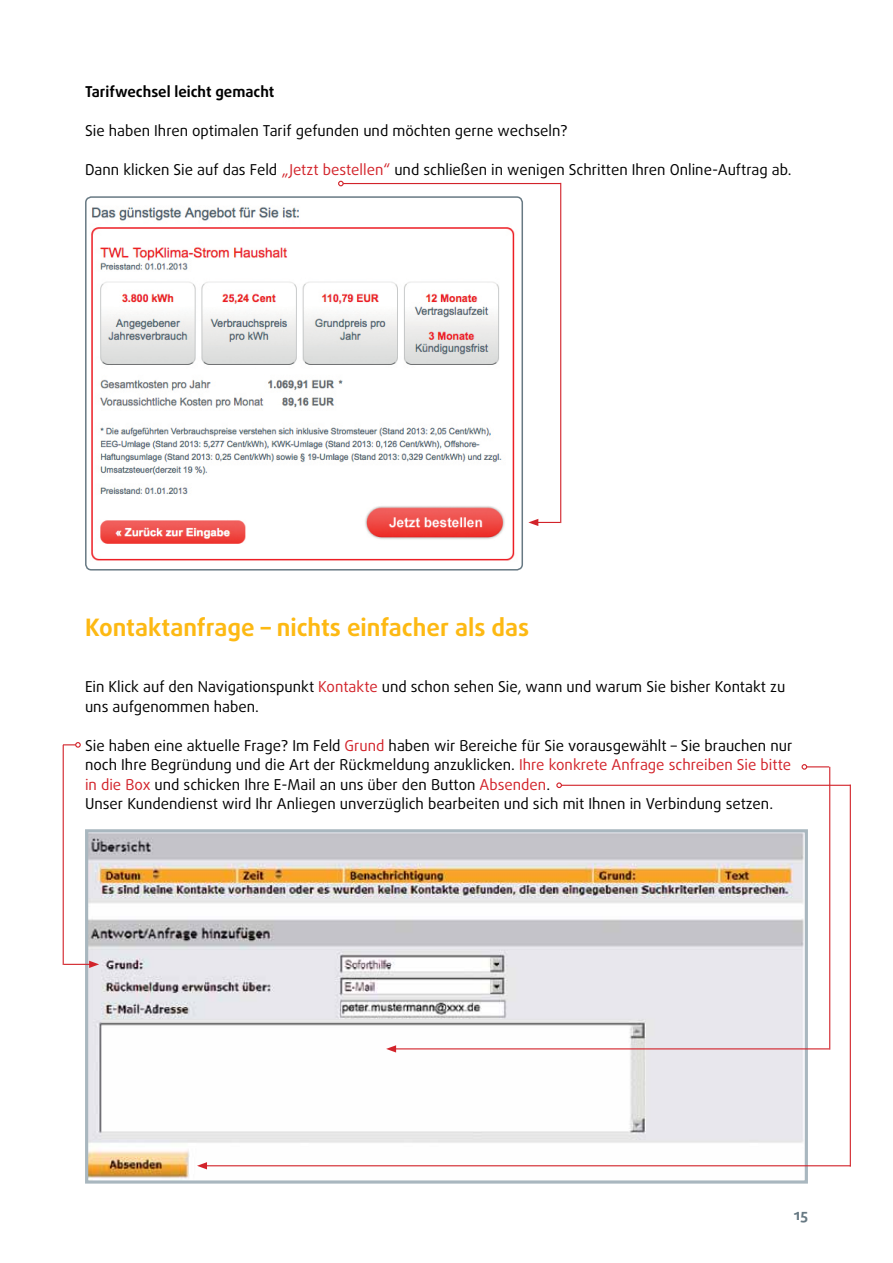
<style>
.page{position:relative;width:893px;height:1263px;background:#fff}
.page>*{position:absolute;margin:0;border:0;box-sizing:border-box;transform-origin:0 0}
.t1{font:700 24px "Daxline";color:#fdb913}
.t2{font:15px/19.5px "Daxline";color:#000}
.t3{font:700 15px "Daxline";color:#000}
.t4{font:700 15px "Daxline";color:#677983}
.s1{color:#d2232a}
</style>
<div class="page">
<img style="left:89px;top:833px;width:715px;height:346px">
<div style="left:85px;top:829px;width:723px;height:354px;border:3px solid #a9b7bf"></div>
<svg style="left:63px;top:742px;width:18px;height:6px"></svg>
<hr style="left:63px;top:745px;width:1px;height:220px;background:#d2232a">
<svg style="left:64px;top:961px;width:35px;height:7px"></svg>
<svg style="left:801px;top:764px;width:28px;height:6px"></svg>
<hr style="left:829px;top:767px;width:1px;height:283px;background:#d2232a">
<hr style="left:394px;top:1048px;width:435px;height:1px;background:#d2232a">
<svg style="left:386px;top:1045px;width:10px;height:7px"></svg>
<hr style="left:561px;top:785px;width:289px;height:1px;background:#d2232a">
<svg style="left:556px;top:782px;width:6px;height:6px"></svg>
<hr style="left:850px;top:784px;width:1px;height:382px;background:#d2232a">
<hr style="left:205px;top:1165px;width:645px;height:1px;background:#d2232a">
<svg style="left:197px;top:1162px;width:10px;height:7px"></svg>
<img style="left:86px;top:207px;width:437px;height:363px">
<div style="left:85px;top:196px;width:438px;height:374px;border:2px solid #677983;border-radius:6px"></div>
<hr style="left:343px;top:183px;width:218px;height:1px;background:#d2232a">
<svg style="left:338px;top:181px;width:6px;height:5px"></svg>
<svg style="left:528px;top:519px;width:32px;height:7px"></svg>
<hr style="left:560px;top:183px;width:1px;height:340px;background:#d2232a">
<p class="t3" style="left:85px;top:83px;width:191px">Tarifwechsel leicht gemacht</p>
<p class="t2" style="left:85px;top:121px;width:484px">Sie haben Ihren optimalen Tarif gefunden und möchten gerne wechseln?</p>
<p class="t2" style="left:85px;top:160px;width:708px">Dann klicken Sie auf das Feld <span class="s1">„Jetzt bestellen“</span> und schließen in wenigen Schritten Ihren Online-Auftrag ab.</p>
<h1 class="t1" style="left:85px;top:612px;width:446px">Kontaktanfrage – nichts einfacher als das</h1>
<p class="t2" style="left:85px;top:677px;width:702px">Ein Klick auf den Navigationspunkt <span class="s1">Kontakte</span> und schon sehen Sie, wann und warum Sie bisher Kontakt zu uns aufgenommen haben.</p>
<p class="t2" style="left:85px;top:736px;width:709px">Sie haben eine aktuelle Frage? Im Feld <span class="s1">Grund</span> haben wir Bereiche für Sie vorausgewählt – Sie brauchen nur noch Ihre Begründung und die Art der Rückmeldung anzuklicken. <span class="s1">Ihre konkrete Anfrage schreiben Sie bitte in die Box</span> und schicken Ihre E-Mail an uns über den Button <span class="s1">Absenden</span>.<br>Unser Kundendienst wird Ihr Anliegen unverzüglich bearbeiten und sich mit Ihnen in Verbindung setzen.</p>
<p class="t4" style="left:794px;top:1205px;width:16px">15</p>
</div>
